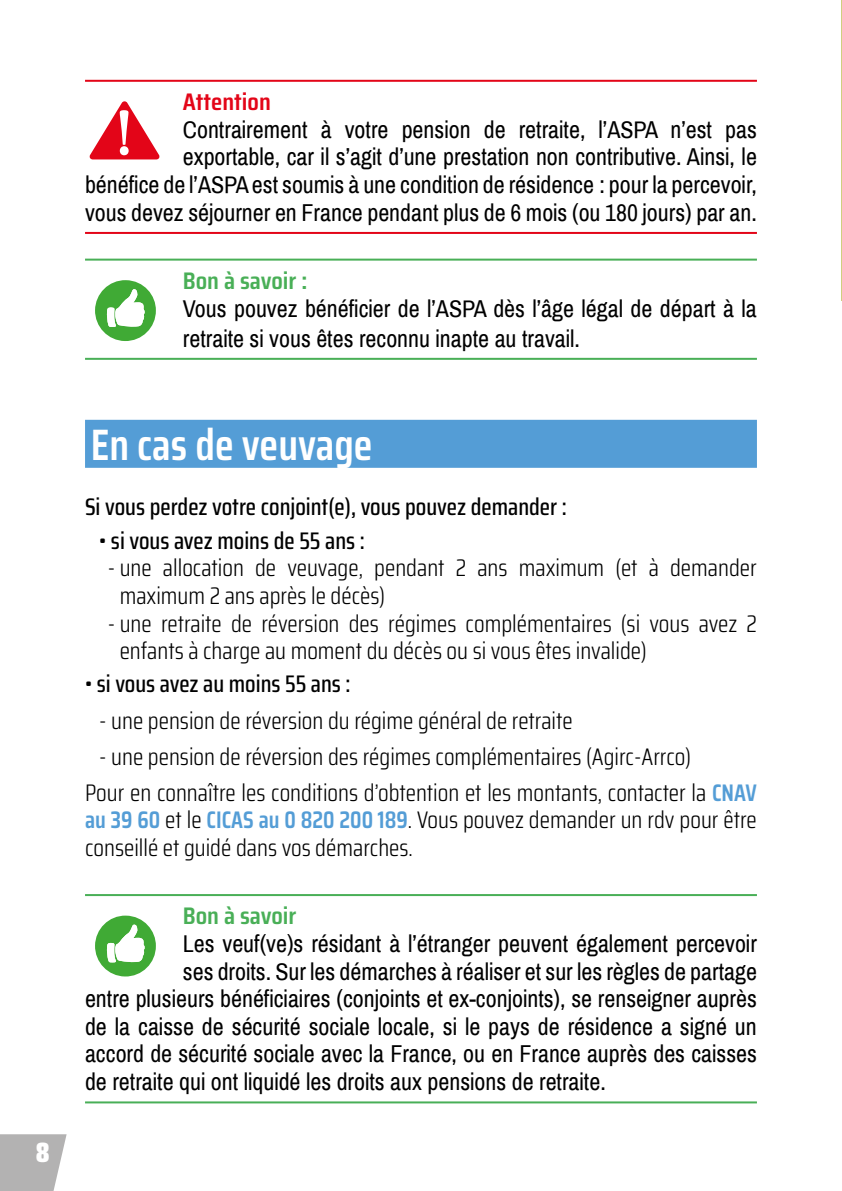
<style>
.page{position:relative;width:842px;height:1191px;background:#fff}
.page>*{position:absolute;margin:0;border:0;box-sizing:border-box;transform-origin:0 0}
.t1{font:600 44px "Saira Condensed";color:#fff}
.t2{font:900 28px "Saira Condensed";color:#fff}
.t3{font:24px/27.6px "Archivo Narrow";color:#000;text-align:right}
.t4{font:300 24px/27.6px "Saira Condensed";color:#000}
.t5{font:500 24px "Saira Condensed";color:#000}
.t6{font:600 24px "Saira Condensed";color:#49af57;scale:1.1 1}
.t7{font:600 24px "Saira Condensed";color:#e30518;scale:1.1 1}
.s1{font-weight:600;color:#549dd6}
</style>
<div class="page">
<hr style="left:85px;top:80px;width:672px;height:2px;background:#e30518">
<hr style="left:85px;top:232px;width:672px;height:2px;background:#e30518">
<hr style="left:85px;top:259px;width:672px;height:2px;background:#49af57">
<hr style="left:85px;top:358px;width:672px;height:2px;background:#49af57">
<div style="left:85px;top:420px;width:672px;height:48px;background:#549dd6"></div>
<hr style="left:85px;top:894px;width:672px;height:2px;background:#49af57">
<hr style="left:85px;top:1101px;width:672px;height:2px;background:#49af57">
<svg style="left:90px;top:101px;width:70px;height:58px"></svg>
<svg style="left:95px;top:280px;width:61px;height:61px"></svg>
<svg style="left:95px;top:915px;width:61px;height:61px"></svg>
<svg style="left:0;top:1134px;width:67px;height:57px;background:#bbbaba"></svg>
<p class="t2" style="left:36px;top:1130px;width:15px">8</p>
<p class="t7" style="left:183px;top:84px;width:82px">Attention</p>
<p class="t3" style="left:85px;top:116px;width:673px">Contrairement à votre pension de retraite, l’ASPA n’est pas exportable, car il s’agit d’une prestation non contributive. Ainsi, le<br>bénéfice de l’ASPA est soumis à une condition de résidence : pour la percevoir, vous devez séjourner en France pendant plus de 6 mois (ou 180 jours) par an.</p>
<p class="t6" style="left:183px;top:262px;width:115px">Bon à savoir :</p>
<p class="t3" style="left:183px;top:294px;width:575px;line-height:30px;text-align:left">Vous pouvez bénéficier de l’ASPA dès l’âge légal de départ à la retraite si vous êtes reconnu inapte au travail.</p>
<h1 class="t1" style="left:91px;top:411px;width:283px">En cas de veuvage</h1>
<p class="t5" style="left:85px;top:489px;width:483px">Si vous perdez votre conjoint(e), vous pouvez demander :</p>
<p class="t5" style="left:99px;top:522px;width:267px">• si vous avez moins de 55 ans :</p>
<p class="t4" style="left:120px;top:553px;width:639px;text-indent:-12px">- une allocation de veuvage, pendant 2 ans maximum (et à demander maximum 2 ans après le décès)</p>
<p class="t4" style="left:120px;top:609px;width:639px;text-indent:-12px">- une retraite de réversion des régimes complémentaires (si vous avez 2 enfants à charge au moment du décès ou si vous êtes invalide)</p>
<p class="t5" style="left:85px;top:666px;width:267px">• si vous avez au moins 55 ans :</p>
<p class="t4" style="left:99px;top:706px;width:475px">- une pension de réversion du régime général de retraite</p>
<p class="t4" style="left:85px;top:737px;width:673px;line-height:36px;text-indent:14px">- une pension de réversion des régimes complémentaires (Agirc-Arrco)<br>Pour en connaître les conditions d’obtention et les montants, contacter la <span class="s1">CNAV</span></p>
<p class="t4" style="left:85px;top:805px;width:673px"><span class="s1">au 39 60</span> et le <span class="s1">CICAS au 0 820 200 189</span>. Vous pouvez demander un rdv pour être conseillé et guidé dans vos démarches.</p>
<p class="t6" style="left:183px;top:898px;width:105px">Bon à savoir</p>
<p class="t3" style="left:183px;top:930px;width:575px">Les veuf(ve)s résidant à l’étranger peuvent également percevoir</p>
<p class="t3" style="left:183px;top:958px;width:576px">ses droits. Sur les démarches à réaliser et sur les règles de partage</p>
<p class="t3" style="left:85px;top:985px;width:673px">entre plusieurs bénéficiaires (conjoints et ex-conjoints), se renseigner auprès</p>
<p class="t3" style="left:85px;top:1013px;width:673px">de la caisse de sécurité sociale locale, si le pays de résidence a signé un</p>
<p class="t3" style="left:85px;top:1040px;width:673px">accord de sécurité sociale avec la France, ou en France auprès des caisses</p>
<p class="t3" style="left:85px;top:1068px;width:522px">de retraite qui ont liquidé les droits aux pensions de retraite.</p>
</div>
